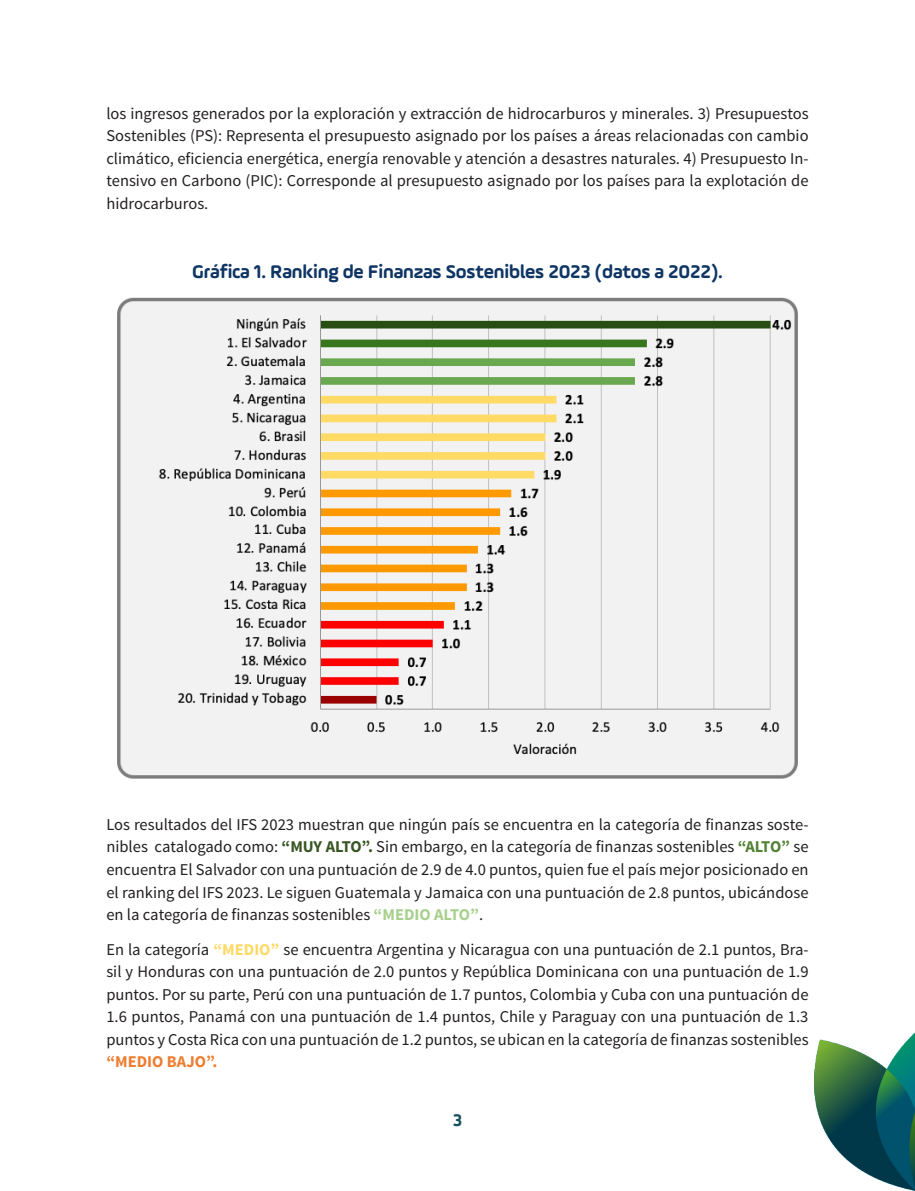
<style>
.page{position:relative;width:915px;height:1191px;background:#fff}
.page>*{position:absolute;margin:0;border:0;box-sizing:border-box;transform-origin:0 0}
.t1{font:700 19.5px "Ample Soft Pro";letter-spacing:-.01em;color:#0e3564}
.t2{font:700 18px "Ample Soft Pro";color:#134f5c}
.t3{font:16.5px/22.5px "Source Sans Pro";color:#231f20;text-align:justify}
.s1{font-weight:700;color:#385623}
.s2{font-weight:700;color:#538135}
.s3{font-weight:700;color:#a8d08d}
.s4{font-weight:700;color:#ffd965}
.s5{font-weight:700;color:#ed7d31}
</style>
<div class="page">
<img style="left:814px;top:1033px;width:100px;height:158px">
<img style="left:117px;top:297px;width:681px;height:482px">
<p class="t3" style="left:106px;top:102px;width:703px">los ingresos generados por la exploración y extracción de hidrocarburos y minerales. 3) Presupuestos Sostenibles (PS): Representa el presupuesto asignado por los países a áreas relacionadas con cambio climático, eficiencia energética, energía renovable y atención a desastres naturales. 4) Presupuesto In&shy;tensivo en Carbono (PIC): Corresponde al presupuesto asignado por los países para la explotación de hidrocarburos.</p>
<p class="t1" style="left:192px;top:258px;width:532px">Gráfica 1. Ranking de Finanzas Sostenibles 2023 (datos a 2022).</p>
<p class="t3" style="left:106px;top:813px;width:703px">Los resultados del IFS 2023 muestran que ningún país se encuentra en la categoría de finanzas soste&shy;nibles catalogado como: <span class="s1">“MUY ALTO”.</span> Sin embargo, en la categoría de finanzas sostenibles <span class="s2">“ALTO”</span> se encuentra El Salvador con una puntuación de 2.9 de 4.0 puntos, quien fue el país mejor posicionado en el ranking del IFS 2023. Le siguen Guatemala y Jamaica con una puntuación de 2.8 puntos, ubicándose en la categoría de finanzas sostenibles <span class="s3">“MEDIO ALTO”</span>.</p>
<p class="t3" style="left:106px;top:938px;width:703px">En la categoría <span class="s4">“MEDIO”</span> se encuentra Argentina y Nicaragua con una puntuación de 2.1 puntos, Bra&shy;sil y Honduras con una puntuación de 2.0 puntos y República Dominicana con una puntuación de 1.9 puntos. Por su parte, Perú con una puntuación de 1.7 puntos, Colombia y Cuba con una puntuación de 1.6 puntos, Panamá con una puntuación de 1.4 puntos, Chile y Paraguay con una puntuación de 1.3 puntos y Costa Rica con una puntuación de 1.2 puntos, se ubican en la categoría de finanzas sostenibles <span class="s5">“MEDIO BAJO”.</span></p>
<p class="t2" style="left:452px;top:1107px;width:11px">3</p>
</div>
